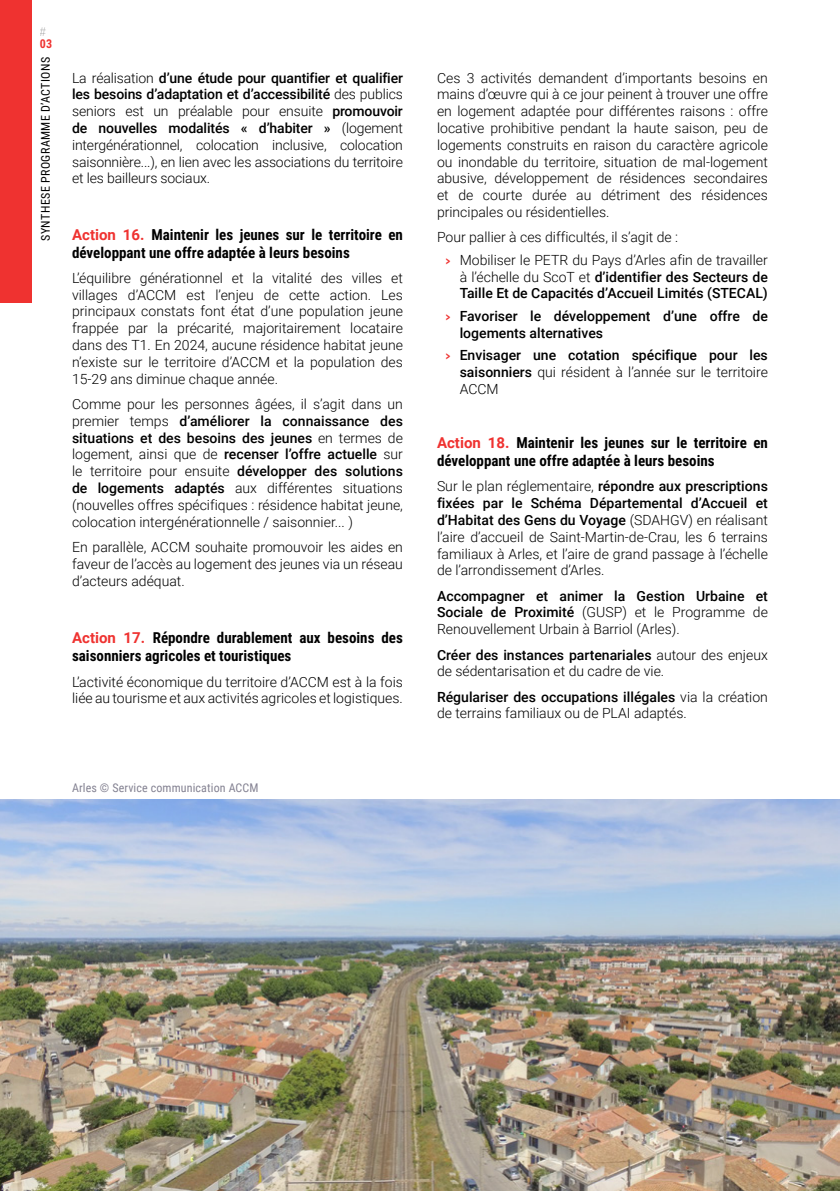
<style>
.page{position:relative;width:840px;height:1191px;background:#fff}
.page>*{position:absolute;margin:0;border:0;box-sizing:border-box;transform-origin:0 0}
.t1{font:700 15px/18px "Roboto Condensed";color:#000}
.t2{font:300 14px/16.8px "Roboto";color:#000;text-align:justify}
.t3{font:500 14px/16.8px "Roboto";color:#000}
.t4{font:12px "Roboto Condensed";letter-spacing:.01em;color:#848292}
.t5{font:12px "Roboto Condensed";letter-spacing:.035em;color:#000}
.t6{font:700 12px "Roboto Condensed";color:#ef3230}
.t7{font:100 12px "Roboto";color:#000}
.s1{font-weight:500}
.s2{font-family:"Raleway";font-weight:700;color:#ef3230}
.s3{font-weight:300}
.s4{font-family:"Roboto";color:#ef3230}
</style>
<div class="page">
<div style="left:0;top:0;width:31px;height:303px;background:#ef3230"></div>
<img style="left:0;top:799px;width:839px;height:392px">
<p class="t7" style="left:40px;top:24px;width:8px">#</p>
<p class="t6" style="left:40px;top:36px;width:14px">03</p>
<p class="t5" style="left:37px;top:241px;width:185px;rotate:-90deg">SYNTHESE PROGRAMME D’ACTIONS</p>
<p class="t2" style="left:72px;top:69px;width:332px">La réalisation <span class="s1">d’une étude pour quantifier et qualifier les besoins d’adaptation et d’accessibilité</span> des publics seniors est un préalable pour ensuite <span class="s1">promouvoir de nouvelles modalités « d’habiter »</span> (logement intergénérationnel, colocation inclusive, colocation saisonnière...), en lien avec les associations du territoire et les bailleurs sociaux.</p>
<p class="t2" style="left:437px;top:69px;width:332px">Ces 3 activités demandent d’importants besoins en mains d’œuvre qui à ce jour peinent à trouver une offre en logement adaptée pour différentes raisons : offre locative prohibitive pendant la haute saison, peu de logements construits en raison du caractère agricole ou inondable du territoire, situation de mal-logement abusive, développement de résidences secondaires et de courte durée au détriment des résidences principales ou résidentielles.</p>
<p class="t2" style="left:445px;top:226px;width:324px;line-height:22.4px;text-indent:-8px">Pour pallier à ces difficultés, il s’agit de :<br><span class="s2">›</span> Mobiliser le PETR du Pays d’Arles afin de travailler</p>
<p class="t3" style="left:459px;top:268px;width:309px"><span class="s3">à l’échelle du ScoT et</span> d’identifier des Secteurs de<br>Taille Et de Capacités d’Accueil Limités (STECAL)</p>
<p class="t3" style="left:459px;top:307px;width:309px;text-indent:-14px"><span class="s2">›</span> Favoriser le développement d’une offre de logements alternatives</p>
<p class="t3" style="left:459px;top:346px;width:309px;text-align:justify;text-indent:-14px"><span class="s2">›</span> Envisager une cotation spécifique pour les saisonniers <span class="s3">qui résident à l’année sur le territoire ACCM</span></p>
<p class="t1" style="left:72px;top:225px;width:332px"><span class="s4">Action 16.</span> Maintenir les jeunes sur le territoire en développant une offre adaptée à leurs besoins</p>
<p class="t2" style="left:72px;top:269px;width:332px">L’équilibre générationnel et la vitalité des villes et villages d’ACCM est l’enjeu de cette action. Les principaux constats font état d’une population jeune frappée par la précarité, majoritairement locataire dans des T1. En 2024, aucune résidence habitat jeune n’existe sur le territoire d’ACCM et la population des 15-29 ans diminue chaque année.</p>
<p class="t2" style="left:72px;top:395px;width:332px">Comme pour les personnes âgées, il s’agit dans un premier temps <span class="s1">d’améliorer la connaissance des situations et des besoins des jeunes</span> en termes de logement, ainsi que de <span class="s1">recenser l’offre actuelle</span> sur le territoire pour ensuite <span class="s1">développer des solutions de logements adaptés</span> aux différentes situations (nouvelles offres spécifiques : résidence habitat jeune, colocation intergénérationnelle / saisonnier... )</p>
<p class="t2" style="left:72px;top:538px;width:332px">En parallèle, ACCM souhaite promouvoir les aides en faveur de l’accès au logement des jeunes via un réseau d’acteurs adéquat.</p>
<p class="t1" style="left:437px;top:433px;width:332px"><span class="s4">Action 18.</span> Maintenir les jeunes sur le territoire en développant une offre adaptée à leurs besoins</p>
<p class="t2" style="left:437px;top:477px;width:332px">Sur le plan réglementaire, <span class="s1">répondre aux prescriptions fixées par le Schéma Départemental d’Accueil et d’Habitat des Gens du Voyage</span> (SDAHGV) en réalisant l’aire d’accueil de Saint-Martin-de-Crau, les 6 terrains familiaux à Arles, et l’aire de grand passage à l’échelle de l’arrondissement d’Arles.</p>
<p class="t2" style="left:437px;top:586px;width:332px"><span class="s1">Accompagner et animer la Gestion Urbaine et Sociale de Proximité</span> (GUSP) et le Programme de Renouvellement Urbain à Barriol (Arles).</p>
<p class="t2" style="left:437px;top:645px;width:332px"><span class="s1">Créer des instances partenariales</span> autour des enjeux de sédentarisation et du cadre de vie.</p>
<p class="t2" style="left:437px;top:687px;width:332px"><span class="s1">Régulariser des occupations illégales</span> via la création de terrains familiaux ou de PLAI adaptés.</p>
<p class="t1" style="left:72px;top:628px;width:332px"><span class="s4">Action 17.</span> Répondre durablement aux besoins des saisonniers agricoles et touristiques</p>
<p class="t2" style="left:72px;top:673px;width:332px">L’activité économique du territoire d’ACCM est à la fois liée au tourisme et aux activités agricoles et logistiques.</p>
<p class="t4" style="left:72px;top:779px;width:188px">Arles © Service communication ACCM</p>
</div>
